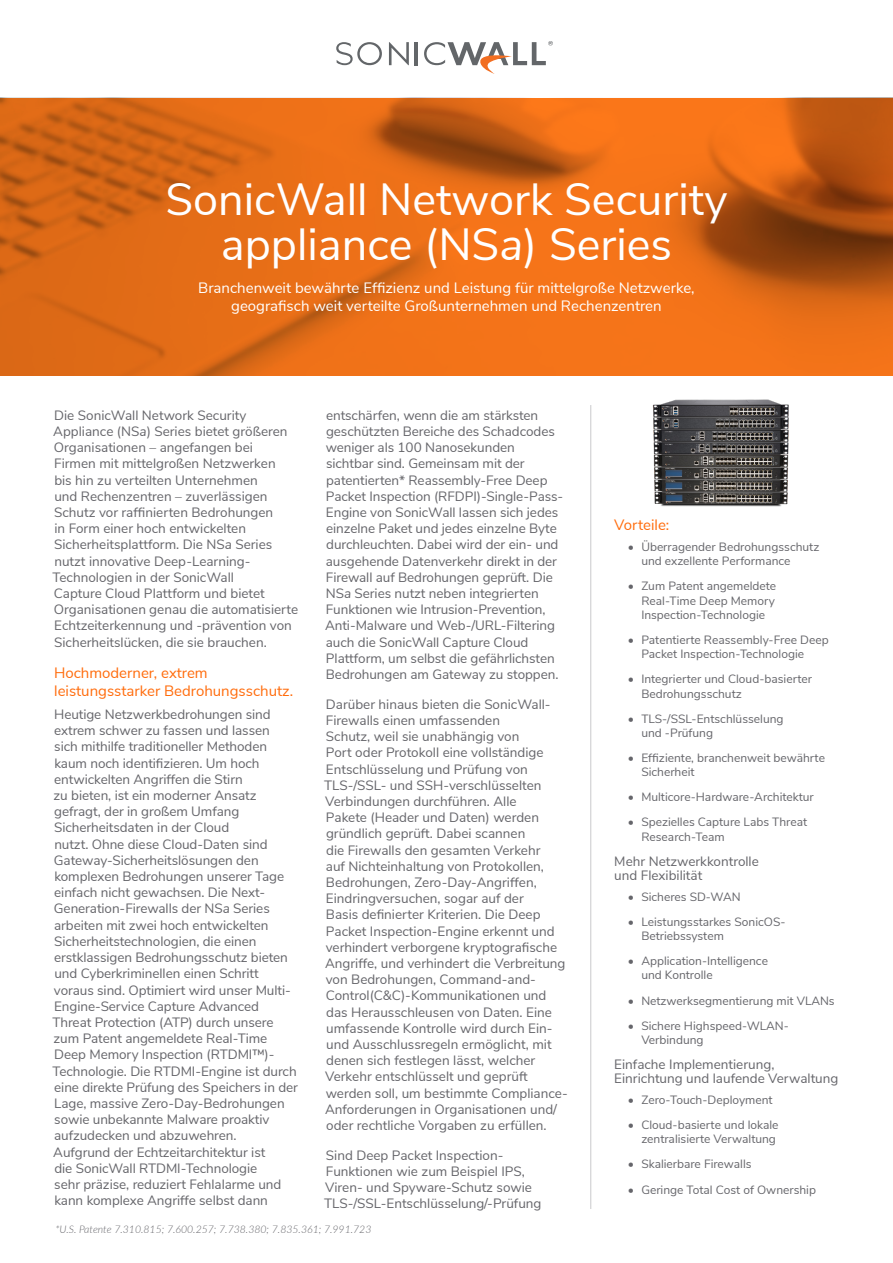
<style>
.page{position:relative;width:893px;height:1263px;background:#fff}
.page>*{position:absolute;margin:0;border:0;box-sizing:border-box;transform-origin:0 0}
.Headline_24{font:45px/45px "Nunito Sans";color:#fff;text-align:center}
.Subhead{font:15px/18px "Nunito Sans";color:#fff;text-align:center}
.Section_Heading_1{font:15px/18px "Nunito Sans";color:#ff6c0c}
.Body_Copy{font:13.5px/16.2px "Nunito Sans";letter-spacing:-.005em;color:#65656a}
.t1{font:12px/14.2px "Nunito Sans";color:#65656a}
.Footnote{font:italic 300 10.5px "Lato";color:#65656a}
.s1{font-style:italic}
</style>
<div class="page">
<svg style="left:389px;top:42px;width:20px;height:23px"></svg>
<hr style="left:415px;top:42px;width:3px;height:23px;background:#636669">
<svg style="left:336px;top:42px;width:46px;height:23px"></svg>
<svg style="left:424px;top:41px;width:129px;height:33px"></svg>
<svg style="left:0;top:98px;width:893px;height:278px;background:#de6916"></svg>
<hr style="left:590px;top:405px;width:1px;height:804px;background:#c9c9cb">
<img style="left:652px;top:399px;width:137px;height:108px">
<p class="Headline_24" style="left:165px;top:174px;width:563px">SonicWall Network Security appliance (NS<span class="s1">a</span>) Series</p>
<p class="Subhead" style="left:198px;top:278px;width:498px">Branchenweit bewährte Effizienz und Leistung für mittelgroße Netzwerke, geografisch weit verteilte Großunternehmen und Rechenzentren</p>
<p class="Body_Copy" style="left:52px;top:406px;width:247px">Die SonicWall Network Security Appliance (NS<span class="s1">a</span>) Series bietet größeren Organisationen – angefangen bei<br>Firmen mit mittelgroßen Netzwerken<br>bis hin zu verteilten Unternehmen<br>und Rechenzentren – zuverlässigen Schutz vor raffinierten Bedrohungen<br>in Form einer hoch entwickelten Sicherheitsplattform. Die NS<span class="s1">a</span> Series nutzt innovative Deep-Learning-Technologien in der SonicWall<br>Capture Cloud Plattform und bietet Organisationen genau die automatisierte Echtzeiterkennung und -prävention von Sicherheitslücken, die sie brauchen.</p>
<p class="Section_Heading_1" style="left:54px;top:663px;width:241px">Hochmoderner, extrem leistungsstarker Bedrohungsschutz.</p>
<p class="Body_Copy" style="left:52px;top:705px;width:247px">Heutige Netzwerkbedrohungen sind extrem schwer zu fassen und lassen<br>sich mithilfe traditioneller Methoden kaum noch identifizieren. Um hoch entwickelten Angriffen die Stirn<br>zu bieten, ist ein moderner Ansatz gefragt, der in großem Umfang Sicherheitsdaten in der Cloud<br>nutzt. Ohne diese Cloud-Daten sind Gateway-Sicherheitslösungen den komplexen Bedrohungen unserer Tage einfach nicht gewachsen. Die Next-Generation-Firewalls der NS<span class="s1">a</span> Series arbeiten mit zwei hoch entwickelten Sicherheitstechnologien, die einen erstklassigen Bedrohungsschutz bieten und Cyberkriminellen einen Schritt voraus sind. Optimiert wird unser Multi-Engine-Service Capture Advanced Threat Protection (ATP) durch unsere zum Patent angemeldete Real-Time Deep Memory Inspection (RTDMI™)- Technologie. Die RTDMI-Engine ist durch eine direkte Prüfung des Speichers in der Lage, massive Zero-Day-Bedrohungen sowie unbekannte Malware proaktiv aufzudecken und abzuwehren.<br>Aufgrund der Echtzeitarchitektur ist<br>die SonicWall RTDMI-Technologie<br>sehr präzise, reduziert Fehlalarme und kann komplexe Angriffe selbst dann</p>
<p class="Body_Copy" style="left:325px;top:406px;width:240px">entschärfen, wenn die am stärksten geschützten Bereiche des Schadcodes weniger als 100 Nanosekunden sichtbar sind. Gemeinsam mit der patentierten* Reassembly-Free Deep Packet Inspection (RFDPI)-Single-Pass-Engine von SonicWall lassen sich jedes einzelne Paket und jedes einzelne Byte durchleuchten. Dabei wird der ein- und ausgehende Datenverkehr direkt in der Firewall auf Bedrohungen geprüft. Die NS<span class="s1">a</span> Series nutzt neben integrierten Funktionen wie Intrusion-Prevention, Anti-Malware und Web-/URL-Filtering auch die SonicWall Capture Cloud Plattform, um selbst die gefährlichsten Bedrohungen am Gateway zu stoppen.</p>
<p class="Body_Copy" style="left:324px;top:695px;width:245px">Darüber hinaus bieten die SonicWall-Firewalls einen umfassenden<br>Schutz, weil sie unabhängig von<br>Port oder Protokoll eine vollständige Entschlüsselung und Prüfung von TLS-/SSL- und SSH-verschlüsselten Verbindungen durchführen. Alle<br>Pakete (Header und Daten) werden gründlich geprüft. Dabei scannen<br>die Firewalls den gesamten Verkehr<br>auf Nichteinhaltung von Protokollen, Bedrohungen, Zero-Day-Angriffen, Eindringversuchen, sogar auf der<br>Basis definierter Kriterien. Die Deep Packet Inspection-Engine erkennt und verhindert verborgene kryptografische Angriffe, und verhindert die Verbreitung von Bedrohungen, Command-and-Control(C&amp;C)-Kommunikationen und das Herausschleusen von Daten. Eine umfassende Kontrolle wird durch Ein&shy;und Ausschlussregeln ermöglicht, mit denen sich festlegen lässt, welcher Verkehr entschlüsselt und geprüft werden soll, um bestimmte Compliance-Anforderungen in Organisationen und/ oder rechtliche Vorgaben zu erfüllen.</p>
<p class="Body_Copy" style="left:324px;top:1146px;width:219px">Sind Deep Packet Inspection-Funktionen wie zum Beispiel IPS, Viren- und Spyware-Schutz sowie TLS-/SSL-Entschlüsselung/-Prüfung</p>
<p class="Footnote" style="left:55px;top:1222px;width:317px">*U.S. Patente 7.310.815; 7.600.257; 7.738.380; 7.835.361; 7.991.723</p>
<p class="Section_Heading_1" style="left:614px;top:515px;width:57px">Vorteile:</p>
<p class="t1" style="left:641px;top:539px;width:180px;text-indent:-14px">• Überragender Bedrohungsschutz und exzellente Performance</p>
<p class="t1" style="left:641px;top:578px;width:136px;text-align:justify;text-indent:-14px">• Zum Patent angemeldete Real-Time Deep Memory Inspection-Technologie</p>
<p class="t1" style="left:641px;top:632px;width:189px;text-indent:-14px">• Patentierte Reassembly-Free Deep<br>Packet Inspection-Technologie</p>
<p class="t1" style="left:641px;top:671px;width:172px;text-indent:-14px">• Integrierter und Cloud-basierter<br>Bedrohungsschutz</p>
<p class="t1" style="left:641px;top:711px;width:144px;text-indent:-14px">• TLS-/SSL-Entschlüsselung und ‑Prüfung</p>
<p class="t1" style="left:641px;top:750px;width:185px;text-indent:-14px">• Effiziente, branchenweit bewährte<br>Sicherheit</p>
<p class="t1" style="left:628px;top:789px;width:188px">• Multicore-Hardware-Architektur</p>
<p class="t1" style="left:641px;top:814px;width:167px;text-indent:-14px">• Spezielles Capture Labs Threat<br>Research-Team</p>
<p class="Body_Copy" style="left:614px;top:853px;width:146px;line-height:14.2px">Mehr Netzwerkkontrolle und Flexibilität</p>
<p class="t1" style="left:628px;top:889px;width:114px">• Sicheres SD-WAN</p>
<p class="t1" style="left:641px;top:914px;width:146px;text-indent:-14px">• Leistungsstarkes SonicOS-<br>Betriebssystem</p>
<p class="t1" style="left:641px;top:953px;width:128px;text-indent:-14px">• Application-Intelligence und Kontrolle</p>
<p class="t1" style="left:628px;top:992px;width:208px">• Netzwerksegmentierung mit VLANs</p>
<p class="t1" style="left:641px;top:1017px;width:149px;text-indent:-14px">• Sichere Highspeed-WLAN-<br>Verbindung</p>
<p class="Body_Copy" style="left:614px;top:1056px;width:226px;line-height:14.2px">Einfache Implementierung,<br>Einrichtung und laufende Verwaltung</p>
<p class="t1" style="left:628px;top:1092px;width:146px">• Zero-Touch-Deployment</p>
<p class="t1" style="left:628px;top:1117px;width:152px;text-align:right">• Cloud-basierte und lokale zentralisierte Verwaltung</p>
<p class="t1" style="left:628px;top:1156px;width:125px">• Skalierbare Firewalls</p>
<p class="t1" style="left:628px;top:1181px;width:190px">• Geringe Total Cost of Ownership</p>
</div>
